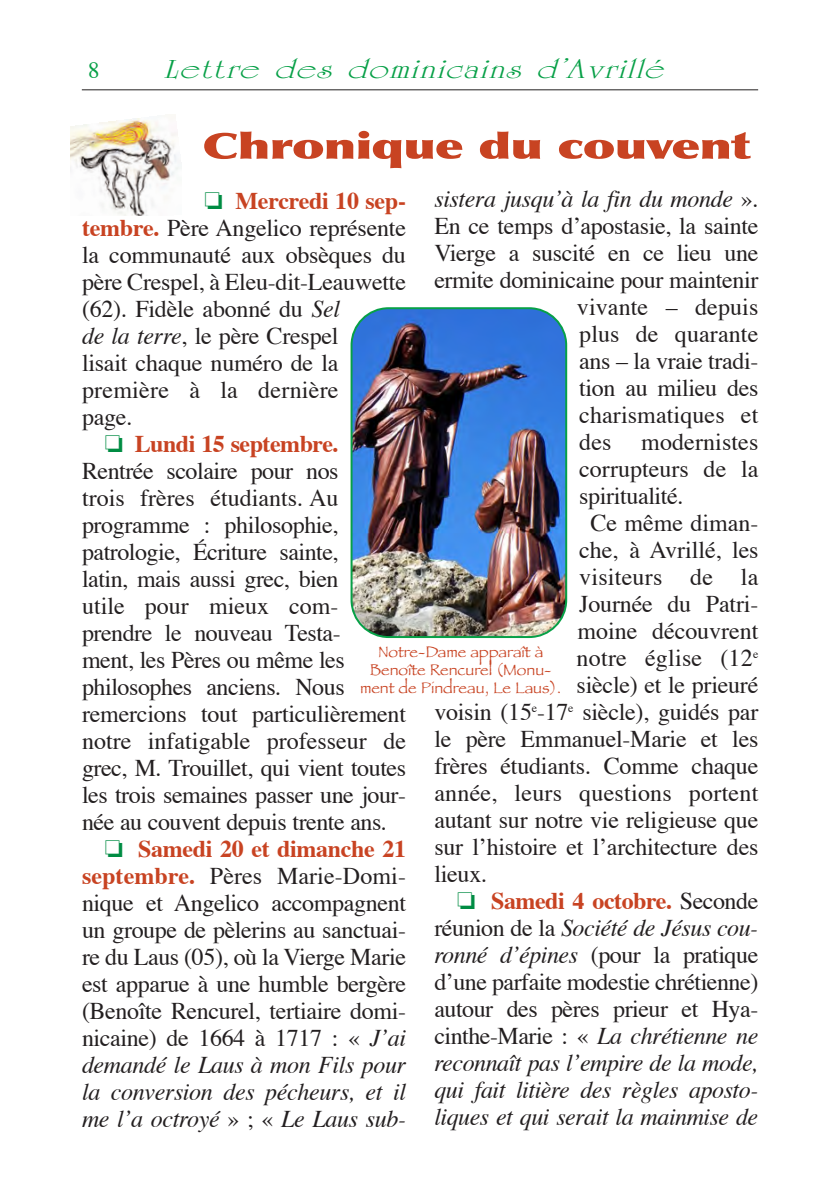
<style>
.page{position:relative;width:840px;height:1190px;background:#fff}
.page>*{position:absolute;margin:0;border:0;box-sizing:border-box;transform-origin:0 0}
.t1{font:900 36px "Optima";letter-spacing:-.02em;color:#c84322;scale:1.4 1}
.t2{font:italic 28px "University Roman";letter-spacing:.045em;color:#07a047;scale:1.4 1}
.t3{font:24px "Times";letter-spacing:-.01em;color:#231f20}
.t4{font:italic 24px "Times";letter-spacing:-.02em;color:#231f20}
.t5{font:700 24px "Times";letter-spacing:-.02em;color:#c84322}
.t6{font:24px "Times";letter-spacing:.01em;color:#231f20}
.t7{font:23px "Times";color:#07a047}
.t8{font:16px/18px "Papyrus";color:#c84322;text-align:center}
.s1{font-style:normal}
.s2{color:#008c43}
.s3{font-weight:400;color:#231f20}
.s4{font-style:italic}
.s5{font-weight:700;color:#c84322}
</style>
<div class="page">
<hr style="left:82px;top:89px;width:676px;height:1px;background:#231f20">
<img style="left:70px;top:118px;width:109px;height:97px">
<img style="left:351px;top:307px;width:216px;height:331px">
<p class="t7" style="left:88px;top:61px;width:13px">8</p>
<p class="t2" style="left:164px;top:58px;width:364px">Lettre des dominicains d ’Avrillé</p>
<h1 class="t1" style="left:202px;top:131px;width:393px">Chronique du couvent</h1>
<p class="t4" style="left:434px;top:189px;width:325px">sistera jusqu’à la fin du monde <span class="s1">».</span></p>
<p class="t3" style="left:434px;top:216px;width:326px">En ce temps d’apostasie, la sainte</p>
<p class="t3" style="left:434px;top:243px;width:326px">Vierge a suscité en ce lieu une</p>
<p class="t3" style="left:434px;top:270px;width:326px">ermite dominicaine pour maintenir</p>
<p class="t3" style="left:577px;top:297px;width:183px">vivante – depuis</p>
<p class="t3" style="left:579px;top:324px;width:181px">plus de quarante</p>
<p class="t3" style="left:579px;top:351px;width:181px">ans – la vraie tradi-</p>
<p class="t3" style="left:579px;top:378px;width:181px">tion au milieu des</p>
<p class="t3" style="left:579px;top:405px;width:181px">charismatiques et</p>
<p class="t3" style="left:579px;top:432px;width:181px">des modernistes</p>
<p class="t3" style="left:579px;top:459px;width:181px">corrupteurs de la</p>
<p class="t3" style="left:579px;top:486px;width:106px">spiritualité.</p>
<p class="t3" style="left:591px;top:513px;width:169px">Ce même diman-</p>
<p class="t3" style="left:579px;top:540px;width:181px">che, à Avrillé, les</p>
<p class="t6" style="left:579px;top:567px;width:181px">visiteurs de la</p>
<p class="t3" style="left:579px;top:594px;width:181px">Journée du Patri-</p>
<p class="t3" style="left:578px;top:621px;width:182px">moine découvrent</p>
<p class="t6" style="left:577px;top:648px;width:183px">notre église (12<sup>e</sup></p>
<p class="t3" style="left:577px;top:675px;width:183px">siècle) et le prieuré</p>
<p class="t3" style="left:434px;top:702px;width:326px">voisin (15<sup>e</sup>-17<sup>e</sup> siècle), guidés par</p>
<p class="t3" style="left:434px;top:729px;width:326px">le père Emmanuel-Marie et les</p>
<p class="t3" style="left:434px;top:756px;width:326px">frères étudiants. Comme chaque</p>
<p class="t6" style="left:434px;top:783px;width:326px">année, leurs questions portent</p>
<p class="t3" style="left:434px;top:810px;width:326px">autant sur notre vie religieuse que</p>
<p class="t3" style="left:434px;top:837px;width:326px">sur l’histoire et l’architecture des</p>
<p class="t3" style="left:434px;top:864px;width:54px">lieux.</p>
<p class="t5" style="left:457px;top:891px;width:303px"><span class="s2">❏</span> Samedi 4 octobre. <span class="s3">Seconde</span></p>
<p class="t4" style="left:434px;top:918px;width:325px"><span class="s1">réunion de la</span> Société de Jésus cou-</p>
<p class="t3" style="left:434px;top:945px;width:325px"><span class="s4">ronné d’épines</span> (pour la pratique</p>
<p class="t3" style="left:434px;top:972px;width:325px">d’une parfaite modestie chrétienne)</p>
<p class="t3" style="left:434px;top:999px;width:325px">autour des pères prieur et Hya-</p>
<p class="t3" style="left:434px;top:1026px;width:325px">cinthe-Marie : « <span class="s4">La chrétienne ne</span></p>
<p class="t4" style="left:434px;top:1053px;width:325px">reconnaît pas l’empire de la mode,</p>
<p class="t4" style="left:434px;top:1080px;width:325px">qui fait litière des règles aposto-</p>
<p class="t4" style="left:434px;top:1107px;width:325px">liques et qui serait la mainmise de</p>
<p class="t5" style="left:204px;top:191px;width:203px"><span class="s2">❏</span> Mercredi 10 sep-</p>
<p class="t3" style="left:82px;top:218px;width:325px"><span class="s5">tembre.</span> Père Angelico représente</p>
<p class="t3" style="left:82px;top:245px;width:325px">la communauté aux obsèques du</p>
<p class="t3" style="left:82px;top:272px;width:325px">père Crespel, à Eleu-dit-Leauwette</p>
<p class="t3" style="left:82px;top:299px;width:260px">(62). Fidèle abonné du <span class="s4">Sel</span></p>
<p class="t3" style="left:82px;top:326px;width:258px"><span class="s4">de la terre</span>, le père Crespel</p>
<p class="t3" style="left:82px;top:353px;width:258px">lisait chaque numéro de la</p>
<p class="t6" style="left:82px;top:380px;width:258px">première à la dernière</p>
<p class="t3" style="left:82px;top:407px;width:52px">page.</p>
<p class="t5" style="left:105px;top:434px;width:235px"><span class="s2">❏</span> Lundi 15 septembre.</p>
<p class="t3" style="left:82px;top:461px;width:258px">Rentrée scolaire pour nos</p>
<p class="t3" style="left:82px;top:488px;width:258px">trois frères étudiants. Au</p>
<p class="t3" style="left:82px;top:515px;width:258px">programme : philosophie,</p>
<p class="t3" style="left:82px;top:542px;width:258px">patrologie, Écriture sainte,</p>
<p class="t3" style="left:82px;top:569px;width:258px">latin, mais aussi grec, bien</p>
<p class="t3" style="left:82px;top:596px;width:258px">utile pour mieux com-</p>
<p class="t3" style="left:82px;top:623px;width:260px">prendre le nouveau Testa-</p>
<p class="t3" style="left:82px;top:650px;width:264px">ment, les Pères ou même les</p>
<p class="t3" style="left:82px;top:677px;width:264px">philosophes anciens. Nous</p>
<p class="t3" style="left:82px;top:704px;width:326px">remercions tout particulièrement</p>
<p class="t3" style="left:82px;top:731px;width:325px">notre infatigable professeur de</p>
<p class="t3" style="left:82px;top:758px;width:326px">grec, M. Trouillet, qui vient toutes</p>
<p class="t3" style="left:82px;top:785px;width:326px">les trois semaines passer une jour-</p>
<p class="t3" style="left:82px;top:812px;width:306px">née au couvent depuis trente ans.</p>
<p class="t5" style="left:105px;top:839px;width:303px"><span class="s2">❏</span> Samedi 20 et dimanche 21</p>
<p class="t3" style="left:82px;top:866px;width:326px"><span class="s5">septembre.</span> Pères Marie-Domi-</p>
<p class="t3" style="left:82px;top:893px;width:326px">nique et Angelico accompagnent</p>
<p class="t3" style="left:82px;top:920px;width:326px">un groupe de pèlerins au sanctuai-</p>
<p class="t3" style="left:82px;top:947px;width:326px">re du Laus (05), où la Vierge Marie</p>
<p class="t3" style="left:82px;top:974px;width:326px">est apparue à une humble bergère</p>
<p class="t3" style="left:82px;top:1001px;width:326px">(Benoîte Rencurel, tertiaire domi-</p>
<p class="t3" style="left:82px;top:1028px;width:325px">nicaine) de 1664 à 1717 : « <span class="s4">J’ai</span></p>
<p class="t4" style="left:82px;top:1055px;width:326px">demandé le Laus à mon Fils pour</p>
<p class="t4" style="left:82px;top:1082px;width:326px">la conversion des pécheurs, et il</p>
<p class="t4" style="left:82px;top:1109px;width:325px">me l’a octroyé <span class="s1">» ; «</span> Le Laus sub-</p>
<p class="t8" style="left:360px;top:643px;width:203px">Notre-Dame apparaît à<br>Benoîte Rencurel (Monu&shy;ment de Pindreau, Le Laus).</p>
</div>
